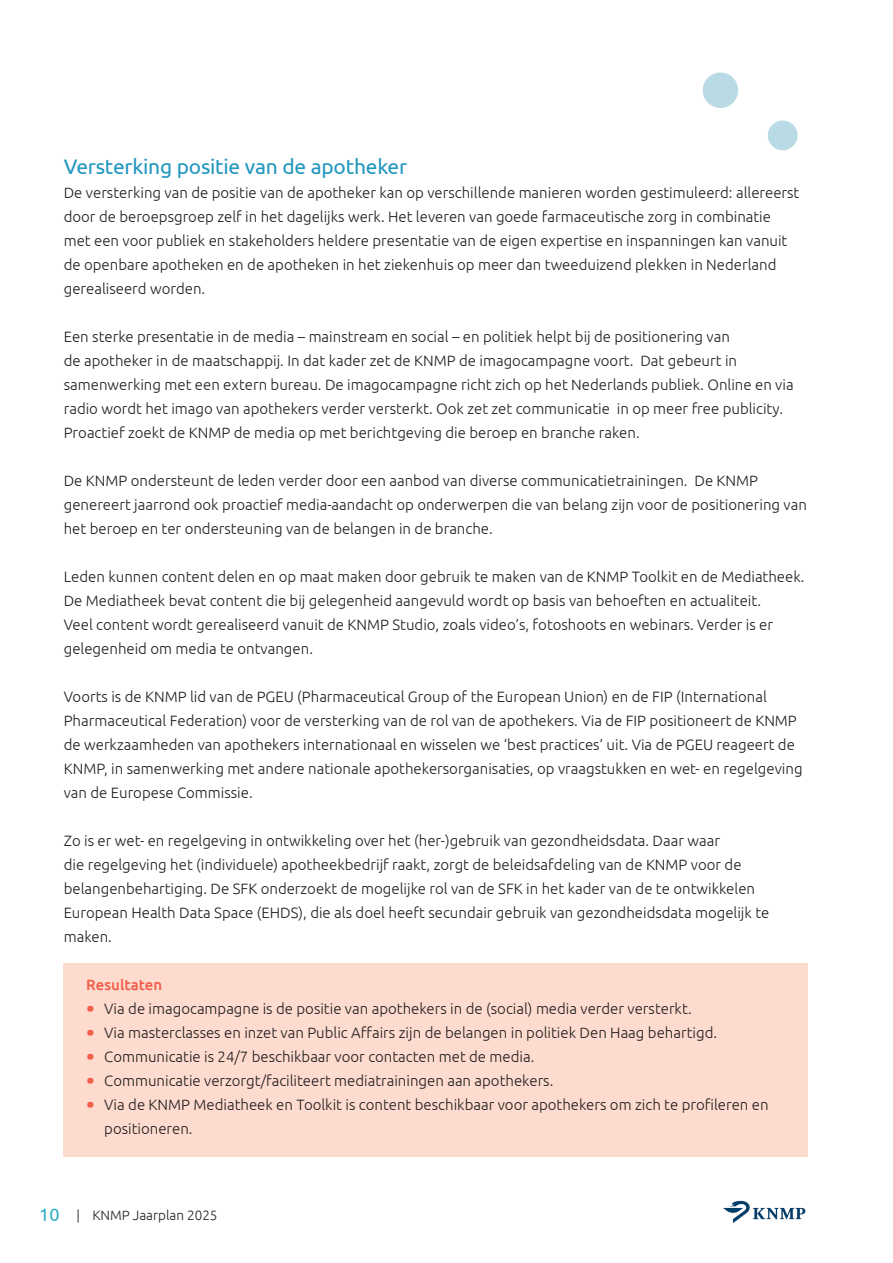
<style>
.page{position:relative;width:893px;height:1263px;background:#fff}
.page>*{position:absolute;margin:0;border:0;box-sizing:border-box;transform-origin:0 0}
.t1{font:21px "Ubuntu";letter-spacing:-.01em;color:#2397bf}
.t2{font:300 15px/24px "Ubuntu";color:#231f20}
.t3{font:500 15px "Ubuntu";color:#f15e4a}
.t4{font:300 13.5px "Ubuntu";color:#231f20}
.s1{font-weight:400;font-size:24px;color:#f15e4a}
.s2{font-weight:400;font-size:18px;color:#2cafc4}
</style>
<div class="page">
<img style="left:723px;top:1200px;width:83px;height:23px">
<div style="left:64px;top:963px;width:744px;height:194px;background:#fddbce"></div>
<div style="left:703px;top:72px;width:35px;height:36px;background:#b8dbe6;border-radius:50%"></div>
<div style="left:768px;top:120px;width:30px;height:30px;background:#b8dbe6;border-radius:50%"></div>
<p class="t1" style="left:64px;top:154px;width:345px">Versterking positie van de apotheker</p>
<p class="t2" style="left:64px;top:180px;width:737px">De versterking van de positie van de apotheker kan op verschillende manieren worden gestimuleerd: allereerst door de beroepsgroep zelf in het dagelijks werk. Het leveren van goede farmaceutische zorg in combinatie met een voor publiek en stakeholders heldere presentatie van de eigen expertise en inspanningen kan vanuit de openbare apotheken en de apotheken in het ziekenhuis op meer dan tweeduizend plekken in Nederland gerealiseerd worden.</p>
<p class="t2" style="left:64px;top:324px;width:731px">Een sterke presentatie in de media – mainstream en social – en politiek helpt bij de positionering van<br>de apotheker in de maatschappij. In dat kader zet de KNMP de imagocampagne voort. Dat gebeurt in samenwerking met een extern bureau. De imagocampagne richt zich op het Nederlands publiek. Online en via radio wordt het imago van apothekers verder versterkt. Ook zet zet communicatie in op meer free publicity.<br>Proactief zoekt de KNMP de media op met berichtgeving die beroep en branche raken.</p>
<p class="t2" style="left:64px;top:468px;width:745px">De KNMP ondersteunt de leden verder door een aanbod van diverse communicatietrainingen. De KNMP genereert jaarrond ook proactief media-aandacht op onderwerpen die van belang zijn voor de positionering van het beroep en ter ondersteuning van de belangen in de branche.</p>
<p class="t2" style="left:64px;top:564px;width:742px">Leden kunnen content delen en op maat maken door gebruik te maken van de KNMP Toolkit en de Mediatheek.<br>De Mediatheek bevat content die bij gelegenheid aangevuld wordt op basis van behoeften en actualiteit.<br>Veel content wordt gerealiseerd vanuit de KNMP Studio, zoals video’s, fotoshoots en webinars. Verder is er gelegenheid om media te ontvangen.</p>
<p class="t2" style="left:64px;top:684px;width:740px">Voorts is de KNMP lid van de PGEU (Pharmaceutical Group of the European Union) en de FIP (International Pharmaceutical Federation) voor de versterking van de rol van de apothekers. Via de FIP positioneert de KNMP de werkzaamheden van apothekers internationaal en wisselen we ‘best practices’ uit. Via de PGEU reageert de KNMP, in samenwerking met andere nationale apothekersorganisaties, op vraagstukken en wet- en regelgeving van de Europese Commissie.</p>
<p class="t2" style="left:64px;top:828px;width:707px">Zo is er wet- en regelgeving in ontwikkeling over het (her-)gebruik van gezondheidsdata. Daar waar<br>die regelgeving het (individuele) apotheekbedrijf raakt, zorgt de beleidsafdeling van de KNMP voor de belangenbehartiging. De SFK onderzoekt de mogelijke rol van de SFK in het kader van de te ontwikkelen European Health Data Space (EHDS), die als doel heeft secundair gebruik van gezondheidsdata mogelijk te maken.</p>
<p class="t3" style="left:86px;top:975px;width:77px">Resultaten</p>
<p class="t2" style="left:86px;top:996px;width:607px"><span class="s1">•</span> Via de imagocampagne is de positie van apothekers in de (social) media verder versterkt.</p>
<p class="t2" style="left:86px;top:1020px;width:632px"><span class="s1">•</span> Via masterclasses en inzet van Public Affairs zijn de belangen in politiek Den Haag behartigd.</p>
<p class="t2" style="left:86px;top:1044px;width:450px"><span class="s1">•</span> Communicatie is 24/7 beschikbaar voor contacten met de media.</p>
<p class="t2" style="left:86px;top:1068px;width:469px"><span class="s1">•</span> Communicatie verzorgt/faciliteert mediatrainingen aan apothekers.</p>
<p class="t2" style="left:104px;top:1092px;width:666px;text-indent:-18px"><span class="s1">•</span> Via de KNMP Mediatheek en Toolkit is content beschikbaar voor apothekers om zich te profileren en positioneren.</p>
<p class="t4" style="left:39px;top:1207px;width:180px"><span class="s2">10</span> | KNMP Jaarplan 2025</p>
</div>
